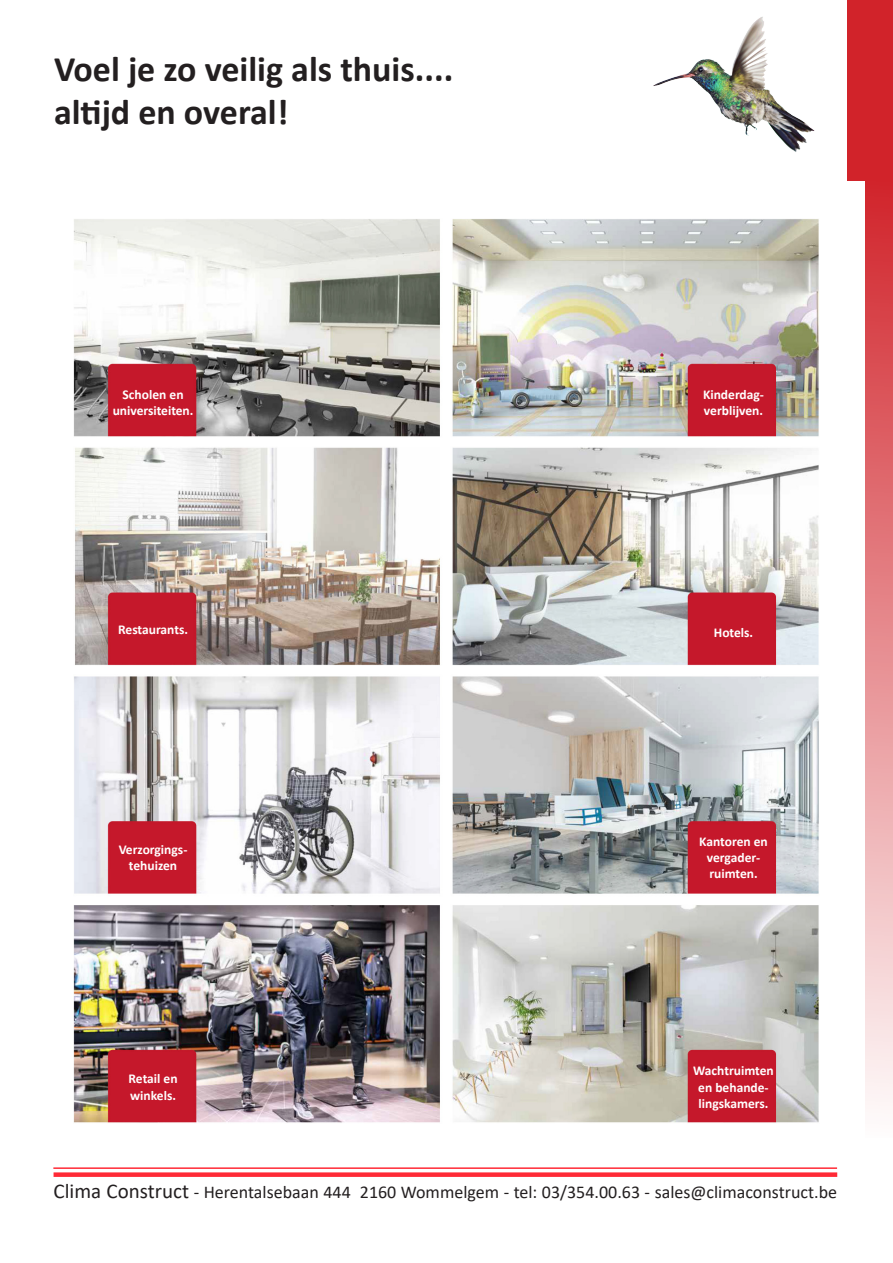
<style>
.page{position:relative;width:893px;height:1263px;background:#fff}
.page>*{position:absolute;margin:0;border:0;box-sizing:border-box;transform-origin:0 0}
.t1{font:700 36px "Calibri";color:#231f20}
.t2{font:18px "Calibri";color:#231f20}
.t3{font:700 13.5px/16.2px "Calibri";color:#fff;text-align:center}
.s1{font-size:21px}
</style>
<div class="page">
<hr style="left:53px;top:1167px;width:784px;height:2px;background:#ff2a36">
<div style="left:54px;top:1172px;width:783px;height:5px;background:#ff2a36"></div>
<svg style="left:847px;top:0;width:46px;height:1103px;background:#e17277"></svg>
<img style="left:653px;top:17px;width:162px;height:135px">
<img style="left:73px;top:182px;width:792px;height:941px">
<p class="t1" style="left:54px;top:44px;width:401px">Voel je zo veilig als thuis....</p>
<p class="t1" style="left:54px;top:87px;width:236px">altijd en overal!</p>
<p class="t3" style="left:113px;top:386px;width:82px">Scholen en universiteiten.</p>
<p class="t3" style="left:703px;top:386px;width:63px;text-align:left">Kinderdag&shy;verblijven.</p>
<p class="t3" style="left:118px;top:622px;width:71px">Restaurants.</p>
<p class="t3" style="left:119px;top:841px;width:70px">Verzorgings&shy;tehuizen</p>
<p class="t3" style="left:129px;top:1071px;width:51px;text-align:left">Retail en winkels.</p>
<p class="t3" style="left:714px;top:624px;width:41px">Hotels.</p>
<p class="t3" style="left:699px;top:833px;width:70px">Kantoren en vergader&shy;ruimten.</p>
<p class="t3" style="left:693px;top:1062px;width:82px">Wachtruimten en behande&shy;lingskamers.</p>
<p class="t2" style="left:54px;top:1179px;width:785px"><span class="s1">Clima Construct</span> - Herentalsebaan 444 2160 Wommelgem - tel: 03/354.00.63 - sales@climaconstruct.be</p>
</div>
